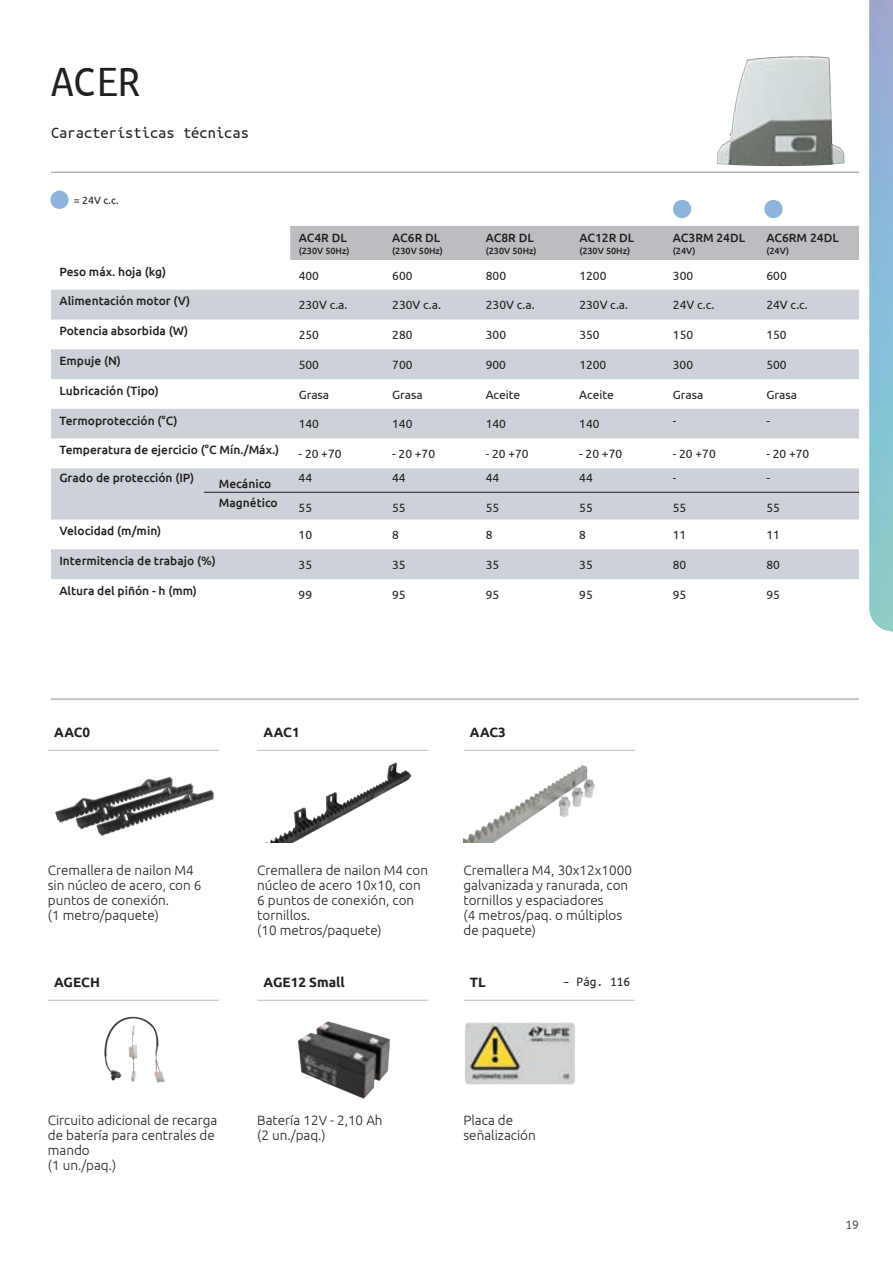
<style>
.page{position:relative;width:893px;height:1263px;background:#fff}
.page>*{position:absolute;margin:0;border:0;box-sizing:border-box;transform-origin:0 0}
.testo_dim_1{font:45px "Ubuntu Mono";color:#231f20}
.testo_dim_1-2{font:16.5px "Ubuntu Mono";color:#231f20}
.t1{font:300 13.5px/15px "Ubuntu";color:#231f20}
.t2{font:700 13.5px "Ubuntu";color:#231f20}
.t3{font:13.5px "Ubuntu Mono";color:#231f20}
.t4{font:13.5px "Ubuntu Mono";color:#57585a}
.t5{font:500 12px "Ubuntu";color:#231f20}
.t6{font:12px "Ubuntu";color:#231f20}
.t7{font:10.5px "Ubuntu";color:#231f20}
.t8{font:500 9px "Ubuntu";color:#231f20}
</style>
<div class="page">
<div style="left:290px;top:226px;width:569px;height:34px;background:#bcbdc0"></div>
<svg style="left:51px;top:290px;width:808px;height:289px;fill:#ccd2d7"></svg>
<hr style="left:204px;top:492px;width:655px;height:1px;background:#231f20">
<div style="left:673px;top:200px;width:18px;height:18px;background:#8db4da;border-radius:50%"></div>
<div style="left:764px;top:200px;width:19px;height:18px;background:#8db4da;border-radius:50%"></div>
<hr style="left:463px;top:1000px;width:172px;height:1px;background:#231f20">
<hr style="left:463px;top:750px;width:172px;height:1px;background:#231f20">
<hr style="left:48px;top:1000px;width:171px;height:1px;background:#231f20">
<hr style="left:257px;top:1000px;width:171px;height:1px;background:#231f20">
<hr style="left:257px;top:750px;width:171px;height:1px;background:#231f20">
<img style="left:270px;top:762px;width:142px;height:80px">
<img style="left:463px;top:765px;width:132px;height:77px">
<img style="left:104px;top:1016px;width:61px;height:67px">
<hr style="left:51px;top:699px;width:808px;height:1px;background:#231f20">
<img style="left:869px;top:0;width:24px;height:631px">
<img style="left:465px;top:1022px;width:110px;height:63px">
<img style="left:706px;top:56px;width:153px;height:116px">
<div style="left:50px;top:191px;width:19px;height:18px;background:#8db4da;border-radius:50%"></div>
<img style="left:298px;top:1021px;width:93px;height:78px">
<hr style="left:48px;top:750px;width:171px;height:1px;background:#231f20">
<img style="left:55px;top:807px;width:12px;height:16px">
<img style="left:67px;top:797px;width:21px;height:33px">
<img style="left:88px;top:776px;width:127px;height:60px">
<hr style="left:51px;top:172px;width:808px;height:1px;background:#231f20">
<p class="testo_dim_1" style="left:51px;top:59px;width:91px">ACER</p>
<p class="testo_dim_1-2" style="left:51px;top:124px;width:199px">Características técnicas</p>
<p class="t7" style="left:74px;top:194px;width:46px">= 24V c.c.</p>
<p class="t5" style="left:299px;top:230px;width:50px">AC4R DL</p>
<p class="t8" style="left:299px;top:245px;width:52px">(230V 50Hz)</p>
<p class="t5" style="left:392px;top:230px;width:50px">AC6R DL</p>
<p class="t8" style="left:392px;top:245px;width:52px">(230V 50Hz)</p>
<p class="t5" style="left:486px;top:230px;width:50px">AC8R DL</p>
<p class="t8" style="left:486px;top:245px;width:52px">(230V 50Hz)</p>
<p class="t5" style="left:579px;top:230px;width:56px">AC12R DL</p>
<p class="t8" style="left:579px;top:245px;width:52px">(230V 50Hz)</p>
<p class="t5" style="left:673px;top:230px;width:74px">AC3RM 24DL</p>
<p class="t8" style="left:673px;top:245px;width:24px">(24V)</p>
<p class="t5" style="left:766px;top:230px;width:74px">AC6RM 24DL</p>
<p class="t8" style="left:766px;top:245px;width:24px">(24V)</p>
<p class="t5" style="left:60px;top:264px;width:108px">Peso máx. hoja (kg)</p>
<p class="t6" style="left:299px;top:268px;width:22px">400</p>
<p class="t6" style="left:392px;top:268px;width:22px">600</p>
<p class="t6" style="left:486px;top:268px;width:22px">800</p>
<p class="t6" style="left:579px;top:268px;width:29px">1200</p>
<p class="t6" style="left:673px;top:268px;width:22px">300</p>
<p class="t6" style="left:766px;top:268px;width:22px">600</p>
<p class="t5" style="left:60px;top:294px;width:132px">Alimentación motor (V)</p>
<p class="t6" style="left:299px;top:298px;width:50px">230V c.a.</p>
<p class="t6" style="left:392px;top:298px;width:50px">230V c.a.</p>
<p class="t6" style="left:486px;top:298px;width:50px">230V c.a.</p>
<p class="t6" style="left:579px;top:298px;width:50px">230V c.a.</p>
<p class="t6" style="left:673px;top:298px;width:43px">24V c.c.</p>
<p class="t6" style="left:766px;top:298px;width:43px">24V c.c.</p>
<p class="t5" style="left:60px;top:323px;width:130px">Potencia absorbida (W)</p>
<p class="t6" style="left:299px;top:327px;width:22px">250</p>
<p class="t6" style="left:392px;top:327px;width:22px">280</p>
<p class="t6" style="left:486px;top:327px;width:22px">300</p>
<p class="t6" style="left:579px;top:327px;width:22px">350</p>
<p class="t6" style="left:673px;top:327px;width:22px">150</p>
<p class="t6" style="left:766px;top:327px;width:22px">150</p>
<p class="t5" style="left:59px;top:353px;width:63px">Empuje (N)</p>
<p class="t6" style="left:299px;top:357px;width:22px">500</p>
<p class="t6" style="left:392px;top:357px;width:22px">700</p>
<p class="t6" style="left:486px;top:357px;width:22px">900</p>
<p class="t6" style="left:579px;top:357px;width:29px">1200</p>
<p class="t6" style="left:673px;top:357px;width:22px">300</p>
<p class="t6" style="left:766px;top:357px;width:22px">500</p>
<p class="t5" style="left:59px;top:383px;width:101px">Lubricación (Tipo)</p>
<p class="t6" style="left:299px;top:387px;width:32px">Grasa</p>
<p class="t6" style="left:392px;top:387px;width:32px">Grasa</p>
<p class="t6" style="left:486px;top:387px;width:36px">Aceite</p>
<p class="t6" style="left:579px;top:387px;width:36px">Aceite</p>
<p class="t6" style="left:673px;top:387px;width:32px">Grasa</p>
<p class="t6" style="left:766px;top:387px;width:32px">Grasa</p>
<p class="t5" style="left:59px;top:413px;width:120px">Termoprotección (°C)</p>
<p class="t6" style="left:299px;top:417px;width:22px">140</p>
<p class="t6" style="left:392px;top:417px;width:22px">140</p>
<p class="t6" style="left:486px;top:417px;width:22px">140</p>
<p class="t6" style="left:579px;top:417px;width:22px">140</p>
<p class="t6" style="left:673px;top:413px;width:5px">-</p>
<p class="t6" style="left:766px;top:413px;width:5px">-</p>
<p class="t5" style="left:59px;top:442px;width:221px">Temperatura de ejercicio (°C Mín./Máx.)</p>
<p class="t6" style="left:299px;top:447px;width:44px">- 20 +70</p>
<p class="t6" style="left:392px;top:447px;width:44px">- 20 +70</p>
<p class="t6" style="left:486px;top:447px;width:44px">- 20 +70</p>
<p class="t6" style="left:579px;top:447px;width:44px">- 20 +70</p>
<p class="t6" style="left:673px;top:447px;width:44px">- 20 +70</p>
<p class="t6" style="left:766px;top:447px;width:44px">- 20 +70</p>
<p class="t5" style="left:59px;top:470px;width:136px">Grado de protección (IP)</p>
<p class="t6" style="left:299px;top:470px;width:15px">44</p>
<p class="t6" style="left:392px;top:470px;width:15px">44</p>
<p class="t6" style="left:486px;top:470px;width:15px">44</p>
<p class="t6" style="left:579px;top:470px;width:15px">44</p>
<p class="t6" style="left:673px;top:470px;width:5px">-</p>
<p class="t6" style="left:766px;top:470px;width:5px">-</p>
<p class="t6" style="left:299px;top:500px;width:15px">55</p>
<p class="t6" style="left:392px;top:500px;width:15px">55</p>
<p class="t6" style="left:486px;top:500px;width:15px">55</p>
<p class="t6" style="left:579px;top:500px;width:15px">55</p>
<p class="t6" style="left:673px;top:500px;width:15px">55</p>
<p class="t6" style="left:766px;top:500px;width:15px">55</p>
<p class="t5" style="left:59px;top:523px;width:103px">Velocidad (m/min)</p>
<p class="t6" style="left:299px;top:527px;width:15px">10</p>
<p class="t6" style="left:392px;top:527px;width:8px">8</p>
<p class="t6" style="left:486px;top:527px;width:8px">8</p>
<p class="t6" style="left:579px;top:527px;width:8px">8</p>
<p class="t6" style="left:673px;top:527px;width:15px">11</p>
<p class="t6" style="left:766px;top:527px;width:15px">11</p>
<p class="t5" style="left:59px;top:553px;width:158px">Intermitencia de trabajo (%)</p>
<p class="t6" style="left:299px;top:557px;width:15px">35</p>
<p class="t6" style="left:392px;top:557px;width:15px">35</p>
<p class="t6" style="left:486px;top:557px;width:15px">35</p>
<p class="t6" style="left:579px;top:557px;width:15px">35</p>
<p class="t6" style="left:673px;top:557px;width:15px">80</p>
<p class="t6" style="left:766px;top:557px;width:15px">80</p>
<p class="t5" style="left:59px;top:583px;width:139px">Altura del piñón - h (mm)</p>
<p class="t6" style="left:299px;top:587px;width:15px">99</p>
<p class="t6" style="left:392px;top:587px;width:15px">95</p>
<p class="t6" style="left:486px;top:587px;width:15px">95</p>
<p class="t6" style="left:579px;top:587px;width:15px">95</p>
<p class="t6" style="left:673px;top:587px;width:15px">95</p>
<p class="t6" style="left:766px;top:587px;width:15px">95</p>
<p class="t5" style="left:219px;top:476px;width:54px">Mecánico</p>
<p class="t5" style="left:219px;top:495px;width:60px">Magnético</p>
<p class="t2" style="left:54px;top:724px;width:38px">AAC0</p>
<p class="t2" style="left:264px;top:724px;width:38px">AAC1</p>
<p class="t2" style="left:470px;top:724px;width:38px">AAC3</p>
<p class="t1" style="left:48px;top:862px;width:155px">Cremallera de nailon M4 sin núcleo de acero, con 6 puntos de conexión.</p>
<p class="t1" style="left:48px;top:907px;width:113px">(1 metro/paquete)</p>
<p class="t1" style="left:257px;top:862px;width:172px">Cremallera de nailon M4 con núcleo de acero 10x10, con<br>6 puntos de conexión, con tornillos.</p>
<p class="t1" style="left:257px;top:922px;width:126px">(10 metros/paquete)</p>
<p class="t1" style="left:463px;top:862px;width:170px">Cremallera M4, 30x12x1000 galvanizada y ranurada, con tornillos y espaciadores<br>(4 metros/paq. o múltiplos de paquete)</p>
<p class="t2" style="left:54px;top:974px;width:47px">AGECH</p>
<p class="t2" style="left:264px;top:974px;width:83px">AGE12 Small</p>
<p class="t2" style="left:470px;top:974px;width:17px">TL</p>
<p class="t3" style="left:563px;top:975px;width:69px">– Pág. 116</p>
<p class="t1" style="left:48px;top:1112px;width:171px">Circuito adicional de recarga de batería para centrales de mando</p>
<p class="t1" style="left:48px;top:1157px;width:70px">(1 un./paq.)</p>
<p class="t1" style="left:257px;top:1112px;width:127px">Batería 12V - 2,10 Ah</p>
<p class="t1" style="left:257px;top:1127px;width:70px">(2 un./paq.)</p>
<p class="t1" style="left:463px;top:1112px;width:74px">Placa de señalización</p>
<p class="t4" style="left:845px;top:1218px;width:15px">19</p>
</div>
